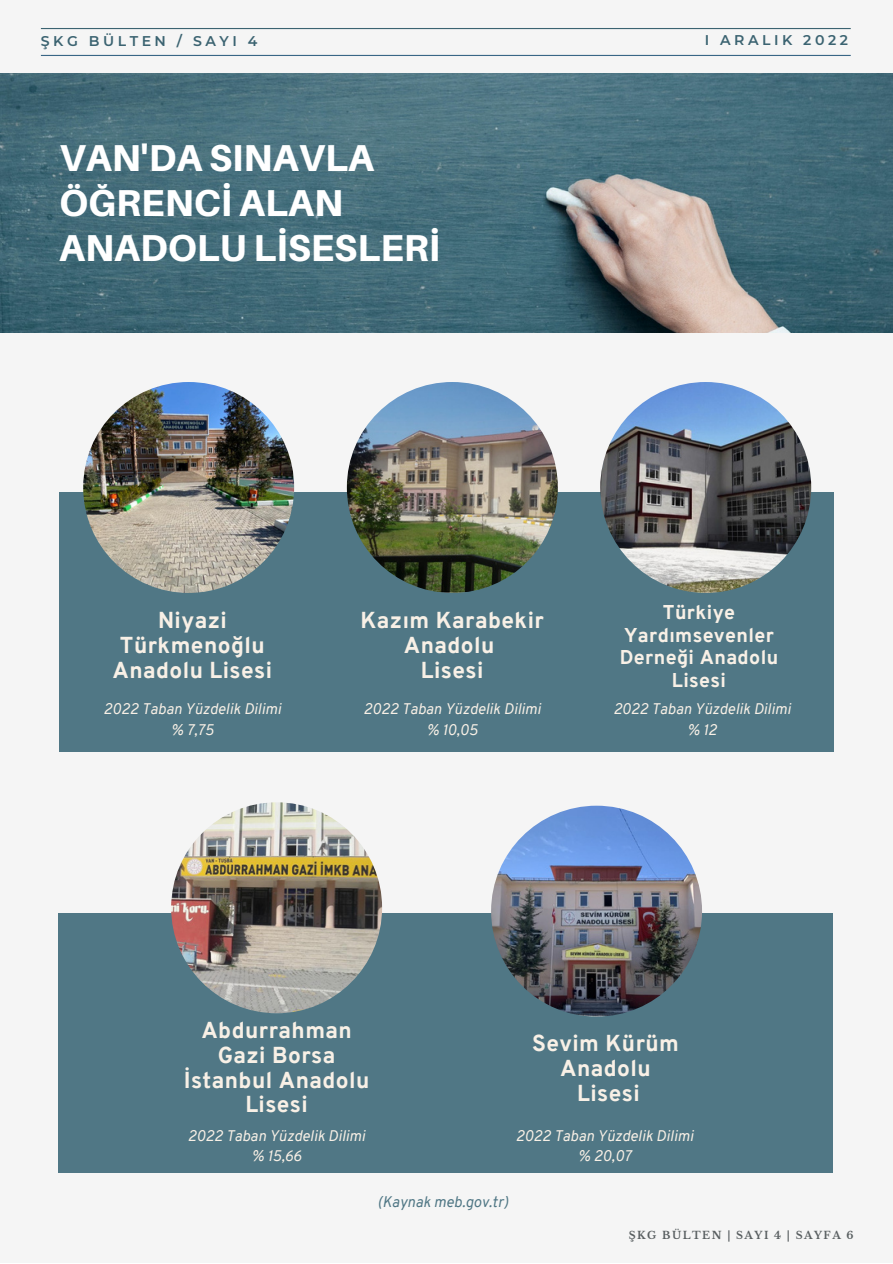
<style>
.page{position:relative;width:893px;height:1264px;background:#fff}
.page>*{position:absolute;margin:0;border:0;box-sizing:border-box;transform-origin:0 0}
.t1{font:800 37.5px/45px "Aileron";color:#fff}
.t2{font:800 22.5px/24.8px "Overpass";letter-spacing:.02em;color:#f8f0e6;text-align:center}
.t3{font:800 19.5px/22.5px "Overpass";letter-spacing:.02em;color:#f8f0e6;text-align:center}
.t4{font:italic 15px/20.2px "Overpass";color:#f8f0e6;text-align:center}
.t5{font:italic 15px "Overpass";color:#507785}
.t6{font:600 14.1px "Montserrat";letter-spacing:.25em;color:#3b6371}
.t7{font:700 10.5px "Libre Baskerville";letter-spacing:.14em;color:#595f61}
</style>
<div class="page">
<div style="left:0;top:0;width:892px;height:1262px;background:#f5f5f5"></div>
<img style="left:0;top:74px;width:892px;height:258px">
<div style="left:59px;top:492px;width:774px;height:260px;background:#507785"></div>
<hr style="left:41px;top:55px;width:809px;height:1px;background:#396686">
<hr style="left:41px;top:28px;width:809px;height:1px;background:#3b6371">
<div style="left:59px;top:913px;width:773px;height:259px;background:#507785"></div>
<img style="left:600px;top:382px;width:211px;height:211px;border-radius:50%">
<img style="left:347px;top:382px;width:210px;height:211px;border-radius:50%">
<img style="left:83px;top:382px;width:211px;height:211px;border-radius:50%">
<img style="left:171px;top:802px;width:211px;height:211px;border-radius:50%">
<img style="left:491px;top:805px;width:211px;height:211px;border-radius:50%">
<p class="t6" style="left:41px;top:32px;width:218px">ŞKG BÜLTEN / SAYI 4</p>
<p class="t6" style="left:704px;top:31px;width:145px">I ARALIK 2022</p>
<h1 class="t1" style="left:59px;top:135px;width:382px">VAN'DA SINAVLA<br>ÖĞRENCİ ALAN<br>ANADOLU LİSESLERİ</h1>
<h2 class="t2" style="left:112px;top:610px;width:158px">Niyazi<br>Türkmenoğlu<br>Anadolu Lisesi</h2>
<h2 class="t2" style="left:360px;top:610px;width:185px">Kazım Karabekir<br>Anadolu<br>Lisesi</h2>
<h3 class="t3" style="left:619px;top:603px;width:160px">Türkiye<br>Yardımsevenler<br>Derneği Anadolu<br>Lisesi</h3>
<p class="t4" style="left:104px;top:700px;width:178px">2022 Taban Yüzdelik Dilimi % 7,75</p>
<p class="t4" style="left:363px;top:700px;width:178px">2022 Taban Yüzdelik Dilimi % 10,05</p>
<p class="t4" style="left:613px;top:700px;width:178px">2022 Taban Yüzdelik Dilimi % 12</p>
<h2 class="t2" style="left:184px;top:1020px;width:187px">Abdurrahman<br>Gazi Borsa<br>İstanbul Anadolu<br>Lisesi</h2>
<h2 class="t2" style="left:532px;top:1033px;width:148px">Sevim Kürüm<br>Anadolu<br>Lisesi</h2>
<p class="t4" style="left:188px;top:1127px;width:178px">2022 Taban Yüzdelik Dilimi % 15,66</p>
<p class="t4" style="left:516px;top:1127px;width:178px">2022 Taban Yüzdelik Dilimi % 20,07</p>
<p class="t5" style="left:377px;top:1195px;width:132px">(Kaynak meb.gov.tr)</p>
<p class="t7" style="left:628px;top:1228px;width:226px">ŞKG BÜLTEN | SAYI 4 | SAYFA 6</p>
</div>
